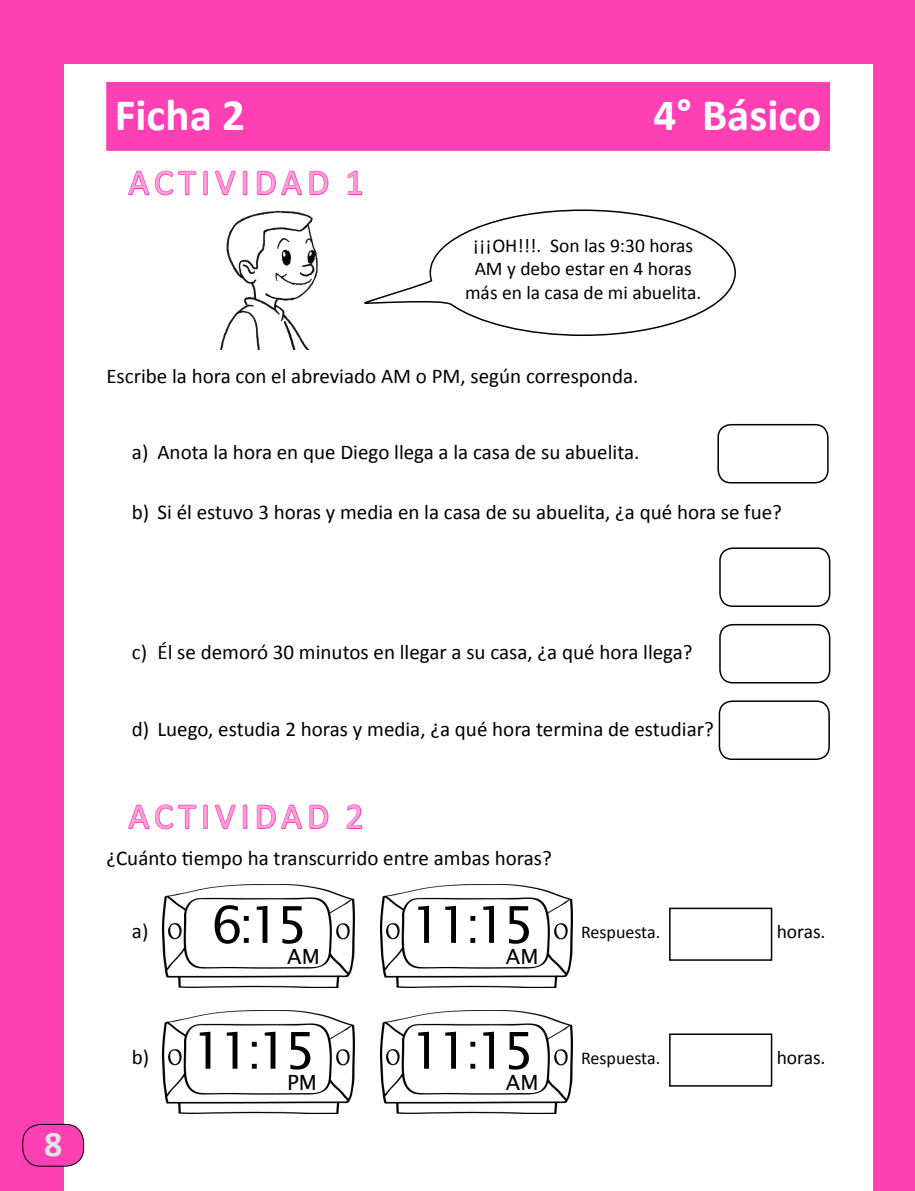
<style>
.page{position:relative;width:915px;height:1191px;background:#fff}
.page>*{position:absolute;margin:0;border:0;box-sizing:border-box;transform-origin:0 0}
.t1{font:50.7px "Lucida Sans";letter-spacing:-.1em;color:#000}
.t2{font:700 45px "Calibri";color:#fff}
.t3{font:36px "Calibri";letter-spacing:.135em;color:#ff9fd9}
.t4{font:700 36px "Calibri";color:#e3e4e4}
.t5{font:21px "Calibri";color:#000}
.t6{font:21px "Lucida Sans";color:#000}
.t7{font:19.5px/23.4px "Calibri";color:#000;text-align:center}
.t8{font:18px "Calibri";color:#000}
</style>
<div class="page">
<div style="left:0;top:0;width:64px;height:1191px;background:#ff3fb4"></div>
<div style="left:0;top:0;width:914px;height:64px;background:#ff3fb4"></div>
<div style="left:872px;top:0;width:42px;height:1191px;background:#ff3fb4"></div>
<div style="left:23px;top:1124px;width:61px;height:42px;background:#ff3fb4;border-radius:18px"></div>
<div style="left:22px;top:1124px;width:62px;height:42px;border:1px solid #000;border-radius:18px"></div>
<div style="left:106px;top:82px;width:723px;height:69px;background:#ff3fb4;border:1px solid #ff3fb4"></div>
<svg style="left:128px;top:170px;width:108px;height:26px"></svg>
<svg style="left:242px;top:170px;width:6px;height:26px"></svg>
<svg style="left:256px;top:170px;width:73px;height:26px"></svg>
<svg style="left:347px;top:170px;width:16px;height:26px"></svg>
<div style="left:717px;top:424px;width:111px;height:59px;border:2px solid #000;border-radius:13px"></div>
<div style="left:719px;top:547px;width:111px;height:60px;border:2px solid #000;border-radius:13px"></div>
<div style="left:719px;top:624px;width:111px;height:59px;border:2px solid #000;border-radius:13px"></div>
<div style="left:718px;top:700px;width:111px;height:60px;border:2px solid #000;border-radius:13px"></div>
<svg style="left:128px;top:804px;width:108px;height:26px"></svg>
<svg style="left:242px;top:804px;width:6px;height:26px"></svg>
<svg style="left:256px;top:804px;width:73px;height:26px"></svg>
<svg style="left:346px;top:804px;width:17px;height:25px"></svg>
<img style="left:162px;top:884px;width:192px;height:103px">
<img style="left:381px;top:884px;width:191px;height:103px">
<div style="left:669px;top:907px;width:103px;height:53px;border:2px solid #000"></div>
<img style="left:162px;top:1010px;width:192px;height:103px">
<img style="left:381px;top:1010px;width:191px;height:103px">
<div style="left:669px;top:1033px;width:103px;height:53px;border:2px solid #000"></div>
<img style="left:220px;top:210px;width:98px;height:140px">
<svg style="left:364px;top:209px;width:372px;height:127px"></svg>
<h2 class="t2" style="left:115px;top:86px;width:131px">Ficha 2</h2>
<h2 class="t2" style="left:653px;top:86px;width:169px">4° Básico</h2>
<h3 class="t3" style="left:128px;top:160px;width:95px">Ac tividad</h3>
<h3 class="t3" style="left:345px;top:160px;width:20px">1</h3>
<p class="t7" style="left:465px;top:234px;width:238px">¡¡¡OH!!!. Son las 9:30 horas<br>AM y debo estar en 4 horas más en la casa de mi abuelita.</p>
<p class="t5" style="left:106px;top:363px;width:533px">Escribe la hora con el abreviado AM o PM, según corresponda.</p>
<p class="t5" style="left:132px;top:439px;width:509px">a) Anota la hora en que Diego llega a la casa de su abuelita.</p>
<p class="t5" style="left:132px;top:499px;width:651px">b) Si él estuvo 3 horas y media en la casa de su abuelita, ¿a qué hora se fue?</p>
<h3 class="t4" style="left:44px;top:1121px;width:20px">8</h3>
<p class="t5" style="left:132px;top:639px;width:562px">c) Él se demoró 30 minutos en llegar a su casa, ¿a qué hora llega?</p>
<p class="t5" style="left:132px;top:715px;width:583px">d) Luego, estudia 2 horas y media, ¿a qué hora termina de estudiar?</p>
<h3 class="t3" style="left:128px;top:793px;width:95px">Ac tividad</h3>
<h3 class="t3" style="left:345px;top:793px;width:20px">2</h3>
<p class="t5" style="left:106px;top:844px;width:447px">¿Cuánto tiempo ha transcurrido entre ambas horas?</p>
<p class="t5" style="left:132px;top:918px;width:18px">a)</p>
<p class="t5" style="left:132px;top:1044px;width:19px">b)</p>
<h1 class="t1" style="left:211px;top:895px;width:99px">6:15</h1>
<p class="t6" style="left:287px;top:944px;width:34px">AM</p>
<h1 class="t1" style="left:192px;top:1021px;width:126px">11:15</h1>
<p class="t6" style="left:287px;top:1070px;width:31px">PM</p>
<h1 class="t1" style="left:410px;top:895px;width:126px">11:15</h1>
<p class="t6" style="left:505px;top:944px;width:34px">AM</p>
<h1 class="t1" style="left:410px;top:1021px;width:126px">11:15</h1>
<p class="t6" style="left:505px;top:1070px;width:34px">AM</p>
<p class="t8" style="left:581px;top:921px;width:81px">Respuesta.</p>
<p class="t7" style="left:776px;top:920px;width:50px">horas.</p>
<p class="t8" style="left:581px;top:1046px;width:81px">Respuesta.</p>
<p class="t7" style="left:776px;top:1046px;width:50px">horas.</p>
</div>
